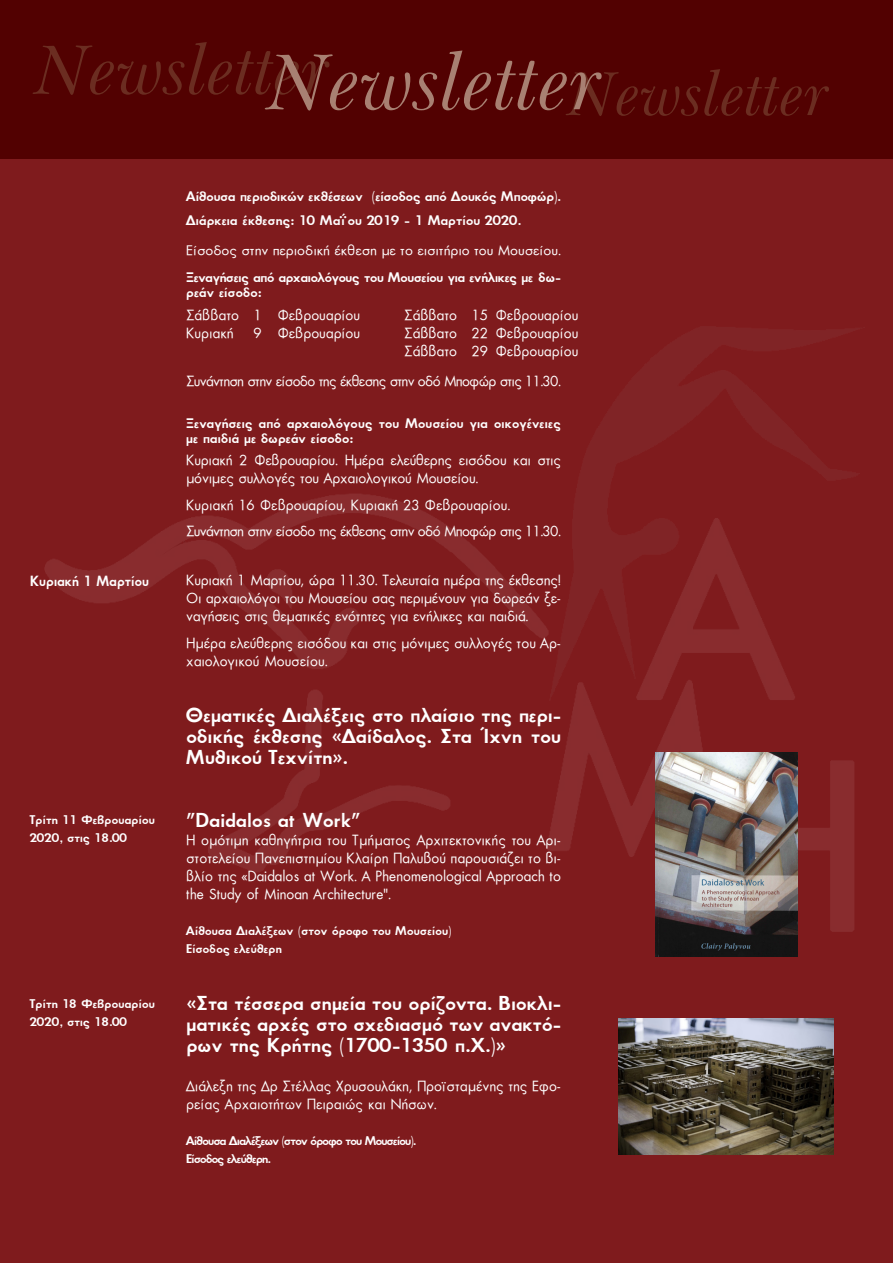
<style>
.page{position:relative;width:893px;height:1263px;background:#7f1b1d}
.page>*{position:absolute;margin:0;border:0;box-sizing:border-box;transform-origin:0 0}
.t1{font:81.9px "UB Baskerville Italic";color:#a88072}
.t2{font:72.15px "UB Baskerville Italic";color:#6b2d21}
.t3{font:64.05px "UB Baskerville Italic";color:#6b2d21}
.t4{font:22.5px/21px "UB Future Bold";color:#fff;text-align:justify;scale:1.06 1}
.t5{font:16.5px/18px "UB Future";color:#fff}
.t6{font:16.5px "UB Future";letter-spacing:-.04em;color:#fff}
.t7{font:16.5px "UB Future Bold";color:#fff}
.t8{font:15.45px/15px "UB Future Bold";color:#fff;scale:1.06 1}
.t9{font:15.45px/15px "UB Future Bold";letter-spacing:-.025em;color:#fff;scale:1.06 1}
.t10{font:15.45px "UB Future";color:#fff;scale:1.06 1}
.t11{font:14.1px/18px "UB Future Bold";color:#fff;scale:1.06 1}
.t12{font:14.1px "UB Future Bold";letter-spacing:-.06em;color:#fff;scale:1.06 1}
</style>
<div class="page">
<img style="left:44px;top:494px;width:810px;height:438px">
<div style="left:0;top:0;width:893px;height:159px;background:#520101"></div>
<img style="left:618px;top:1018px;width:216px;height:136px">
<img style="left:655px;top:753px;width:143px;height:203px">
<p class="t2" style="left:35px;top:32px;width:296px">Newsletter</p>
<p class="t1" style="left:267px;top:40px;width:336px">Newsletter</p>
<p class="t3" style="left:568px;top:61px;width:263px">Newsletter</p>
<p class="t8" style="left:186px;top:189px;width:355px">Αίθουσα περιοδικών εκθέσεων (είσοδος από Δουκός Μποφώρ).</p>
<p class="t8" style="left:186px;top:213px;width:318px">Διάρκεια έκθεσης: 10 Μαΐου 2019 - 1 Μαρτίου 2020.</p>
<p class="t10" style="left:186px;top:243px;width:355px">Είσοδος στην περιοδική έκθεση με το εισιτήριο του Μουσείου.</p>
<p class="t9" style="left:186px;top:270px;width:355px">Ξεναγήσεις από αρχαιολόγους του Μουσείου για ενήλικες με δω&shy;ρεάν είσοδο:</p>
<p class="t7" style="left:29px;top:572px;width:121px">Κυριακή 1 Μαρτίου</p>
<p class="t11" style="left:29px;top:811px;width:119px">Τρίτη 11 Φεβρουαρίου<br>2020, στις 18.00</p>
<p class="t11" style="left:29px;top:994px;width:119px">Τρίτη 18 Φεβρουαρίου<br>2020, στις 18.00</p>
<p class="t5" style="left:186px;top:307px;width:175px">Σάββατο 1 Φεβρουαρίου</p>
<p class="t5" style="left:186px;top:325px;width:175px">Κυριακή 9 Φεβρουαρίου</p>
<p class="t5" style="left:404px;top:307px;width:175px">Σάββατο 15 Φεβρουαρίου</p>
<p class="t5" style="left:404px;top:325px;width:175px">Σάββατο 22 Φεβρουαρίου</p>
<p class="t5" style="left:404px;top:343px;width:175px">Σάββατο 29 Φεβρουαρίου</p>
<p class="t6" style="left:186px;top:373px;width:376px">Συνάντηση στην είσοδο της έκθεσης στην οδό Μποφώρ στις 11.30.</p>
<p class="t8" style="left:186px;top:416px;width:355px">Ξεναγήσεις από αρχαιολόγους του Μουσείου για οικογένειες με παιδιά με δωρεάν είσοδο:</p>
<p class="t5" style="left:186px;top:451px;width:376px">Κυριακή 2 Φεβρουαρίου. Ημέρα ελεύθερης εισόδου και στις μόνιμες συλλογές του Αρχαιολογικού Μουσείου.</p>
<p class="t5" style="left:186px;top:496px;width:326px">Κυριακή 16 Φεβρουαρίου, Κυριακή 23 Φεβρουαρίου.</p>
<p class="t6" style="left:186px;top:523px;width:376px">Συνάντηση στην είσοδο της έκθεσης στην οδό Μποφώρ στις 11.30.</p>
<p class="t5" style="left:186px;top:571px;width:376px;text-align:justify">Κυριακή 1 Μαρτίου, ώρα 11.30. Τελευταία ημέρα της έκθεσης!<br>Οι αρχαιολόγοι του Μουσείου σας περιμένουν για δωρεάν ξε&shy;ναγήσεις στις θεματικές ενότητες για ενήλικες και παιδιά.</p>
<p class="t5" style="left:186px;top:634px;width:376px">Ημέρα ελεύθερης εισόδου και στις μόνιμες συλλογές του Αρ&shy;χαιολογικού Μουσείου.</p>
<p class="t4" style="left:186px;top:704px;width:355px">Θεματικές Διαλέξεις στο πλαίσιο της περι&shy;οδικής έκθεσης «Δαίδαλος. Στα Ίχνη του Μυθικού Τεχνίτη».</p>
<p class="t4" style="left:186px;top:809px;width:166px">"Daidalos at Work"</p>
<p class="t5" style="left:186px;top:831px;width:376px;text-align:justify">Η ομότιμη καθηγήτρια του Τμήματος Αρχιτεκτονικής του Αρι&shy;στοτελείου Πανεπιστημίου Κλαίρη Παλυβού παρουσιάζει το βι&shy;βλίο της «Daidalos at Work. A Phenomenological Approach to the Study of Minoan Architecture”.</p>
<p class="t11" style="left:186px;top:921px;width:252px">Αίθουσα Διαλέξεων (στον όροφο του Μουσείου)</p>
<p class="t11" style="left:186px;top:939px;width:92px">Είσοδος ελεύθερη</p>
<p class="t4" style="left:186px;top:992px;width:355px">«Στα τέσσερα σημεία του ορίζοντα. Βιοκλι&shy;ματικές αρχές στο σχεδιασμό των ανακτό&shy;ρων της Κρήτης (1700-1350 π.Χ.)»</p>
<p class="t5" style="left:186px;top:1077px;width:376px">Διάλεξη της Δρ Στέλλας Χρυσουλάκη, Προϊσταμένης της Εφο&shy;ρείας Αρχαιοτήτων Πειραιώς και Νήσων.</p>
<p class="t12" style="left:186px;top:1133px;width:219px">Αίθουσα Διαλέξεων (στον όροφο του Μουσείου).</p>
<p class="t12" style="left:186px;top:1151px;width:82px">Είσοδος ελεύθερη.</p>
</div>
